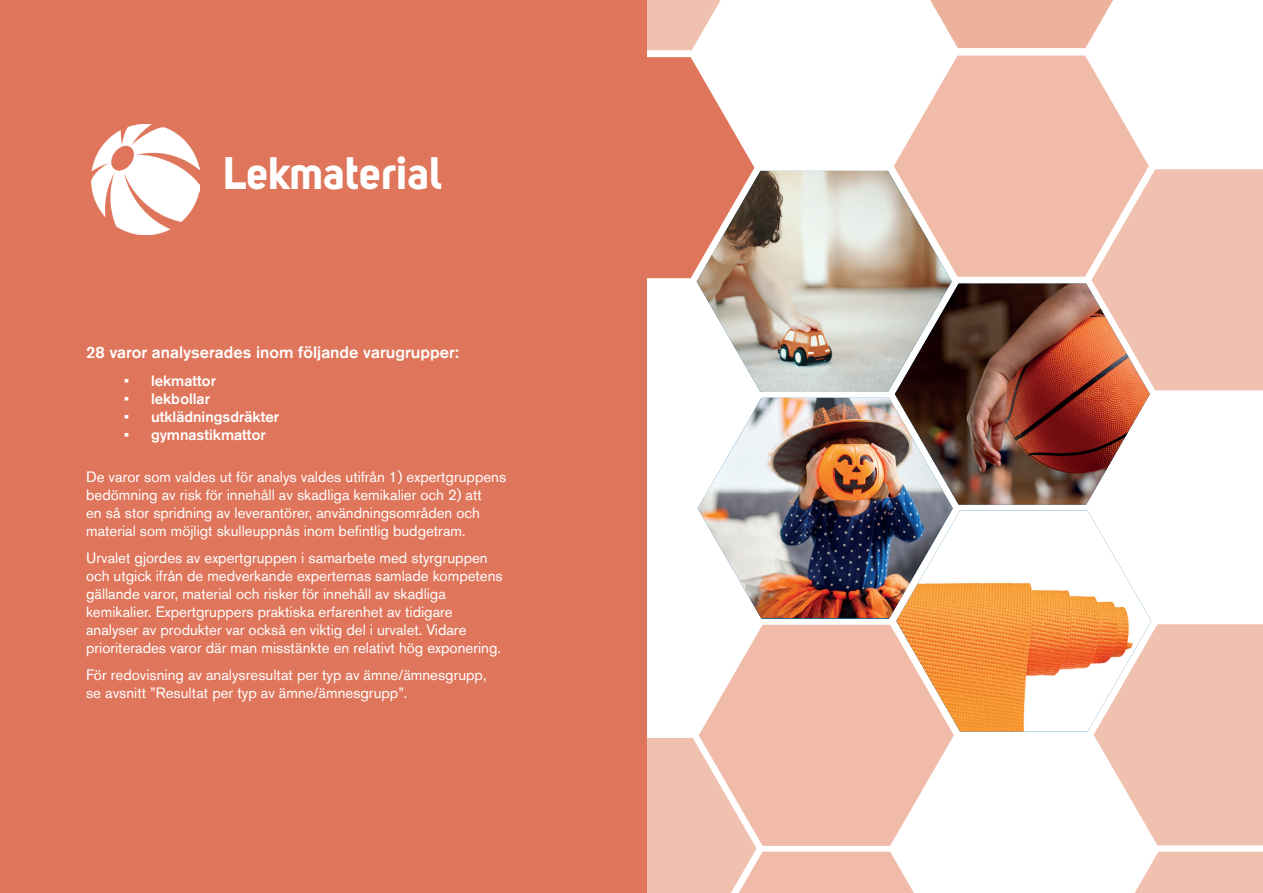
<style>
.page{position:relative;width:1263px;height:893px;background:#fff}
.page>*{position:absolute;margin:0;border:0;box-sizing:border-box;transform-origin:0 0}
.t1{font:45px "Uni Sans Bold";letter-spacing:-.005em;color:#fff}
.t2{font:500 16.5px "Akzidenz Grotesk Std";color:#fff}
.t3{font:15px/18px "Akzidenz Grotesk Std";color:#fff}
.t4{font:500 15px "Akzidenz Grotesk Std";color:#fff}
</style>
<div class="page">
<svg style="left:646px;top:0;width:75px;height:50px"></svg>
<div style="left:0;top:0;width:646px;height:893px;background:#df765c"></div>
<img style="left:91px;top:125px;width:109px;height:110px">
<img style="left:895px;top:284px;width:255px;height:221px">
<svg style="left:1093px;top:624px;width:170px;height:221px;background:#f2c8b9"></svg>
<img style="left:698px;top:398px;width:255px;height:220px">
<img style="left:896px;top:510px;width:255px;height:222px">
<img style="left:697px;top:171px;width:255px;height:221px">
<svg style="left:894px;top:56px;width:255px;height:221px;fill:#f0bca9"></svg>
<svg style="left:699px;top:625px;width:255px;height:179px;fill:#f0bca9"></svg>
<svg style="left:1091px;top:169px;width:172px;height:221px;background:#efbdab"></svg>
<svg style="left:646px;top:57px;width:108px;height:221px;fill:#df765c"></svg>
<svg style="left:930px;top:0;width:183px;height:48px;background:#efbdaa"></svg>
<svg style="left:1134px;top:852px;width:129px;height:41px;background:#f2c6b7"></svg>
<svg style="left:646px;top:738px;width:268px;height:155px;background:#f1c1b0"></svg>
<h1 class="t1" style="left:224px;top:145px;width:220px">Lekmaterial</h1>
<p class="t2" style="left:86px;top:342px;width:374px">28 varor analyserades inom följande varugrupper:</p>
<p class="t4" style="left:124px;top:372px;width:94px">• lekmattor</p>
<p class="t4" style="left:124px;top:390px;width:88px">• lekbollar</p>
<p class="t4" style="left:124px;top:408px;width:157px">• utklädningsdräkter</p>
<p class="t4" style="left:124px;top:426px;width:143px">• gymnastikmattor</p>
<p class="t3" style="left:86px;top:468px;width:422px">De varor som valdes ut för analys valdes utifrån 1) expertgruppens bedömning av risk för innehåll av skadliga kemikalier och 2) att<br>en så stor spridning av leverantörer, användningsområden och material som möjligt skulleuppnås inom befintlig budgetram.</p>
<p class="t3" style="left:86px;top:549px;width:418px">Urvalet gjordes av expertgruppen i samarbete med styrgruppen och utgick ifrån de medverkande experternas samlade kompetens gällande varor, material och risker för innehåll av skadliga kemikalier. Expertgruppers praktiska erfarenhet av tidigare analyser av produkter var också en viktig del i urvalet. Vidare prioriterades varor där man misstänkte en relativt hög exponering.</p>
<p class="t3" style="left:86px;top:666px;width:402px">För redovisning av analysresultat per typ av ämne/ämnesgrupp, se avsnitt ”Resultat per typ av ämne/ämnesgrupp”.</p>
</div>
